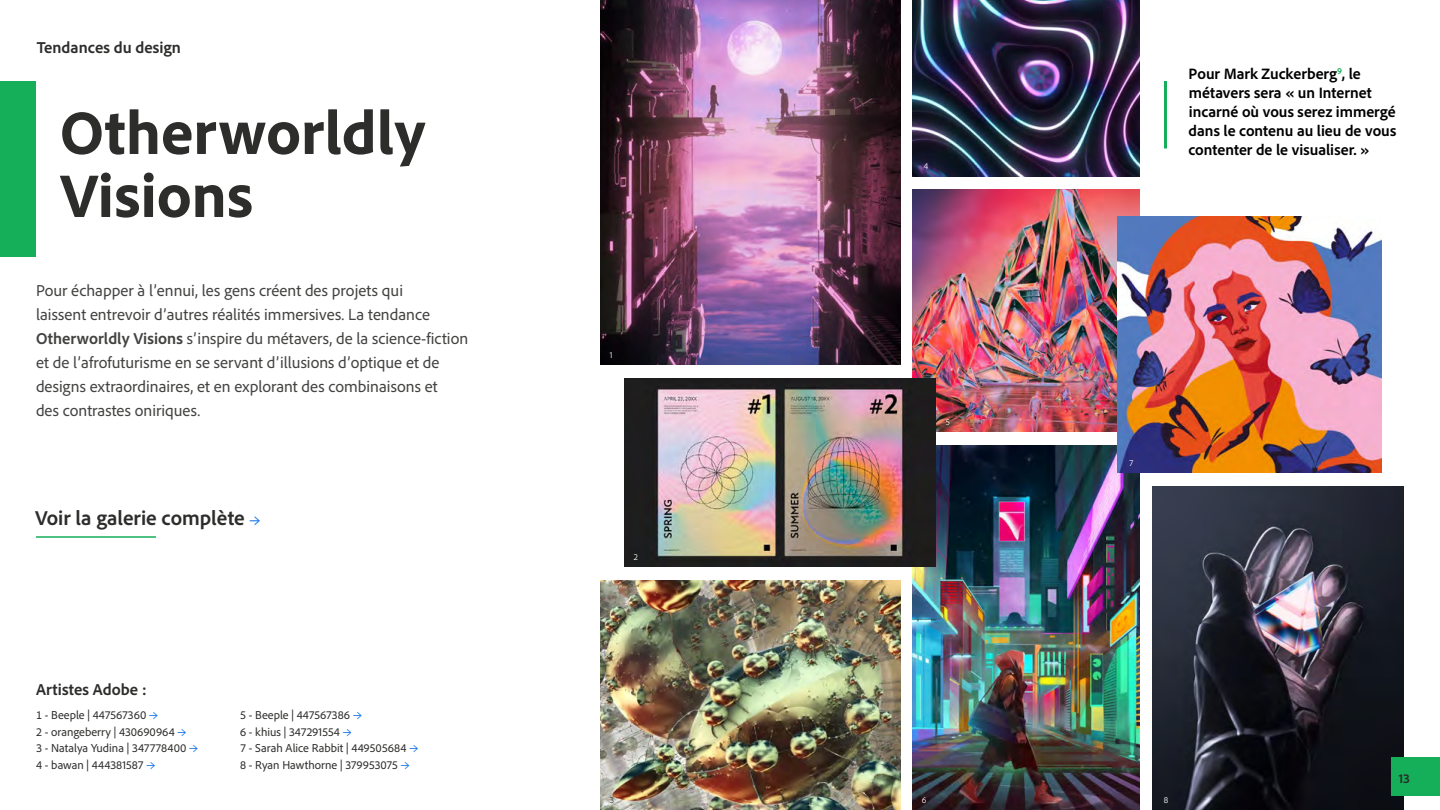
<style>
.page{position:relative;width:1440px;height:810px;background:#fff}
.page>*{position:absolute;margin:0;border:0;box-sizing:border-box;transform-origin:0 0}
.t1{font:800 63px/63px "Adobe Clean";color:#2d2d2c}
.t2{font:700 21px "Adobe Clean";color:#2d2d2c}
.t3{font:16.5px/24px "Adobe Clean";color:#424241}
.t4{font:700 16.5px "Adobe Clean";color:#2d2d2c}
.t5{font:700 15.75px/18.9px "Adobe Clean";color:#000}
.t6{font:700 13.5px "Adobe Clean";color:#2d2d2c}
.t7{font:12px "Adobe Clean";color:#2d2d2c}
.t8{font:300 9px "Adobe Clean";color:#fff}
.t9{font:300 9px "Adobe Clean";color:#2d2d2c}
.s1{font-weight:700}
.s2{font-weight:500;font-size:16.5px;color:#1473e6}
.s3{font-weight:500;font-size:13.5px;color:#1473e6}
</style>
<div class="page">
<img style="left:912px;top:446px;width:228px;height:364px">
<img style="left:600px;top:0;width:300px;height:364px">
<div style="left:0;top:81px;width:36px;height:175px;background:#15af59"></div>
<img style="left:912px;top:0;width:228px;height:177px">
<img style="left:912px;top:189px;width:228px;height:243px">
<img style="left:600px;top:580px;width:300px;height:230px">
<hr style="left:1164px;top:81px;width:3px;height:67px;background:#15af59">
<img style="left:1152px;top:486px;width:252px;height:324px">
<img style="left:624px;top:378px;width:312px;height:189px">
<img style="left:1118px;top:216px;width:264px;height:256px">
<hr style="left:36px;top:536px;width:120px;height:2px;background:#15af59">
<div style="left:1391px;top:758px;width:49px;height:38px;background:#15af59"></div>
<p class="t4" style="left:37px;top:36px;width:146px">Tendances du design</p>
<p class="t1" style="left:60px;top:99px;width:367px">Otherworldly<br>Visions</p>
<p class="t3" style="left:36px;top:277px;width:434px">Pour échapper à l’ennui, les gens créent des projets qui<br>laissent entrevoir d’autres réalités immersives. La tendance <span class="s1">Otherworldly Visions</span> s’inspire du métavers, de la science-fiction et de l’afrofuturisme en se servant d’illusions d’optique et de designs extraordinaires, et en explorant des combinaisons et<br>des contrastes oniriques.</p>
<p class="t2" style="left:35px;top:504px;width:227px">Voir la galerie complète <span class="s2">→</span></p>
<p class="t4" style="left:36px;top:678px;width:112px">Artistes Adobe :</p>
<p class="t7" style="left:36px;top:708px;width:124px">1 - Beeple | 447567360 <span class="s3">→</span></p>
<p class="t7" style="left:36px;top:724px;width:152px">2 - orangeberry | 430690964 <span class="s3">→</span></p>
<p class="t7" style="left:36px;top:741px;width:164px">3 - Natalya Yudina | 347778400 <span class="s3">→</span></p>
<p class="t7" style="left:36px;top:757px;width:121px">4 - bawan | 444381587 <span class="s3">→</span></p>
<p class="t7" style="left:240px;top:708px;width:124px">5 - Beeple | 447567386 <span class="s3">→</span></p>
<p class="t7" style="left:240px;top:724px;width:113px">6 - khius | 347291554 <span class="s3">→</span></p>
<p class="t7" style="left:240px;top:741px;width:180px">7 - Sarah Alice Rabbit | 449505684 <span class="s3">→</span></p>
<p class="t7" style="left:240px;top:757px;width:171px">8 - Ryan Hawthorne | 379953075 <span class="s3">→</span></p>
<p class="t8" style="left:610px;top:349px;width:4px">1</p>
<p class="t8" style="left:634px;top:551px;width:6px">2</p>
<p class="t9" style="left:610px;top:794px;width:6px">3</p>
<p class="t8" style="left:924px;top:160px;width:6px">4</p>
<p class="t8" style="left:946px;top:416px;width:6px">5</p>
<p class="t8" style="left:922px;top:794px;width:6px">6</p>
<p class="t5" style="left:1188px;top:64px;width:209px">Pour Mark Zuckerberg<sup>9</sup>, le métavers sera « un Internet incarné où vous serez immergé dans le contenu au lieu de vous contenter de le visualiser. »</p>
<p class="t8" style="left:1129px;top:457px;width:5px">7</p>
<p class="t8" style="left:1164px;top:794px;width:6px">8</p>
<p class="t6" style="left:1399px;top:770px;width:13px">13</p>
</div>
